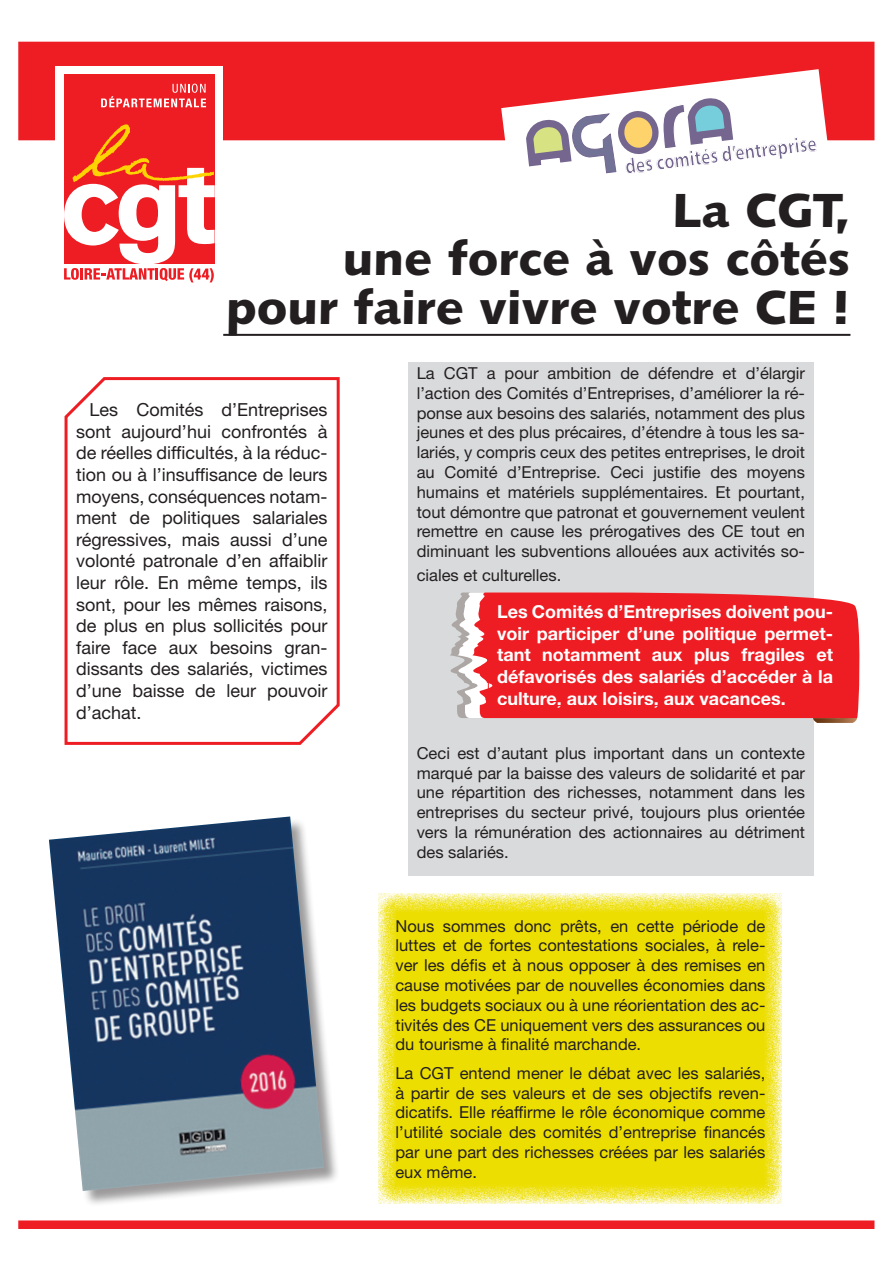
<style>
.page{position:relative;width:893px;height:1263px;background:#fff}
.page>*{position:absolute;margin:0;border:0;box-sizing:border-box;transform-origin:0 0}
.t1{font:47.85px "Humanist 531 BT Black A";color:#231f20;scale:1.04 1}
.t2{font:700 22.2px "Myriad Pro";color:#74668e;scale:.81 1}
.t3{font:18px/21.6px "Helvetica Neue LT Std";color:#231f20;text-align:justify}
.t4{font:700 18px/21.6px "Helvetica Neue LT Std";color:#fff;text-align:justify}
.t5{font:16.5px/19.8px "Helvetica Neue LT Std";color:#231f20;text-align:justify}
</style>
<div class="page">
<div style="left:18px;top:42px;width:856px;height:98px;background:#ee1d23"></div>
<div style="left:55px;top:66px;width:168px;height:216px;background:#fff"></div>
<div style="left:64px;top:75px;width:150px;height:189px;background:#ee1d23"></div>
<svg style="left:101px;top:84px;width:105px;height:23px"></svg>
<svg style="left:64px;top:124px;width:151px;height:158px"></svg>
<hr style="left:223px;top:334px;width:627px;height:2px;background:#231f20">
<div style="left:408px;top:363px;width:406px;height:513px;background:#d9dadc"></div>
<svg style="left:64px;top:377px;width:276px;height:368px"></svg>
<svg style="left:378px;top:894px;width:404px;height:310px;fill:#edde01"></svg>
<div style="left:18px;top:1220px;width:856px;height:9px;background:#ee1d23;border:2px solid #ee1d23"></div>
<div style="left:50px;top:817px;width:290px;height:390px;background:#231f20;opacity:.45"></div>
<img style="left:49px;top:816px;width:275px;height:375px">
<svg style="left:501px;top:69px;width:328px;height:105px"></svg>
<svg style="left:813px;top:718px;width:44px;height:5px"></svg>
<svg style="left:450px;top:592px;width:15px;height:126px"></svg>
<svg style="left:465px;top:592px;width:395px;height:126px;fill:#ee1d23"></svg>
<div style="left:488px;top:604px;width:354px;height:102px;border:1px solid #ee1d23"></div>
<p class="t2" style="left:623px;top:152px;width:239px;rotate:-7deg">des comités d’entreprise</p>
<p class="t1" style="left:672px;top:180px;width:173px">La CGT,</p>
<p class="t1" style="left:343px;top:228px;width:489px">une force à vos côtés</p>
<p class="t1" style="left:226px;top:277px;width:602px">pour faire vivre votre CE !</p>
<p class="t5" style="left:417px;top:363px;width:390px">La CGT a pour ambition de défendre et d’élargir l’action des Comités d’Entreprises, d’améliorer la ré&shy;ponse aux besoins des salariés, notamment des plus jeunes et des plus précaires, d’étendre à tous les sa&shy;lariés, y compris ceux des petites entreprises, le droit au Comité d’Entreprise. Ceci justifie des moyens humains et matériels supplémentaires. Et pourtant, tout démontre que patronat et gouvernement veulent remettre en cause les prérogatives des CE tout en diminuant les subventions allouées aux activités so-</p>
<p class="t5" style="left:417px;top:565px;width:146px">ciales et culturelles.</p>
<p class="t3" style="left:76px;top:399px;width:253px;text-indent:14px">Les Comités d’Entreprises sont aujourd’hui confrontés à de réelles difficultés, à la réduc&shy;tion ou à l’insuffisance de leurs moyens, conséquences notam&shy;ment de politiques salariales régressives, mais aussi d’une volonté patronale d’en affaiblir leur rôle. En même temps, ils sont, pour les mêmes raisons, de plus en plus sollicités pour faire face aux besoins gran&shy;dissants des salariés, victimes d’une baisse de leur pouvoir d’achat.</p>
<p class="t4" style="left:497px;top:601px;width:337px">Les Comités d’Entreprises doivent pou&shy;voir participer d’une politique permet&shy;tant notamment aux plus fragiles et défavorisés des salariés d’accéder à la culture, aux loisirs, aux vacances.</p>
<p class="t5" style="left:417px;top:743px;width:390px">Ceci est d’autant plus important dans un contexte marqué par la baisse des valeurs de solidarité et par une répartition des richesses, notamment dans les entreprises du secteur privé, toujours plus orientée vers la rémunération des actionnaires au détriment des salariés.</p>
<p class="t5" style="left:395px;top:915px;width:371px">Nous sommes donc prêts, en cette période de luttes et de fortes contestations sociales, à rele&shy;ver les défis et à nous opposer à des remises en cause motivées par de nouvelles économies dans les budgets sociaux ou à une réorientation des ac&shy;tivités des CE uniquement vers des assurances ou du tourisme à finalité marchande.</p>
<p class="t5" style="left:395px;top:1063px;width:371px">La CGT entend mener le débat avec les salariés, à partir de ses valeurs et de ses objectifs reven&shy;dicatifs. Elle réaffirme le rôle économique comme l’utilité sociale des comités d’entreprise financés par une part des richesses créées par les salariés eux même.</p>
</div>
